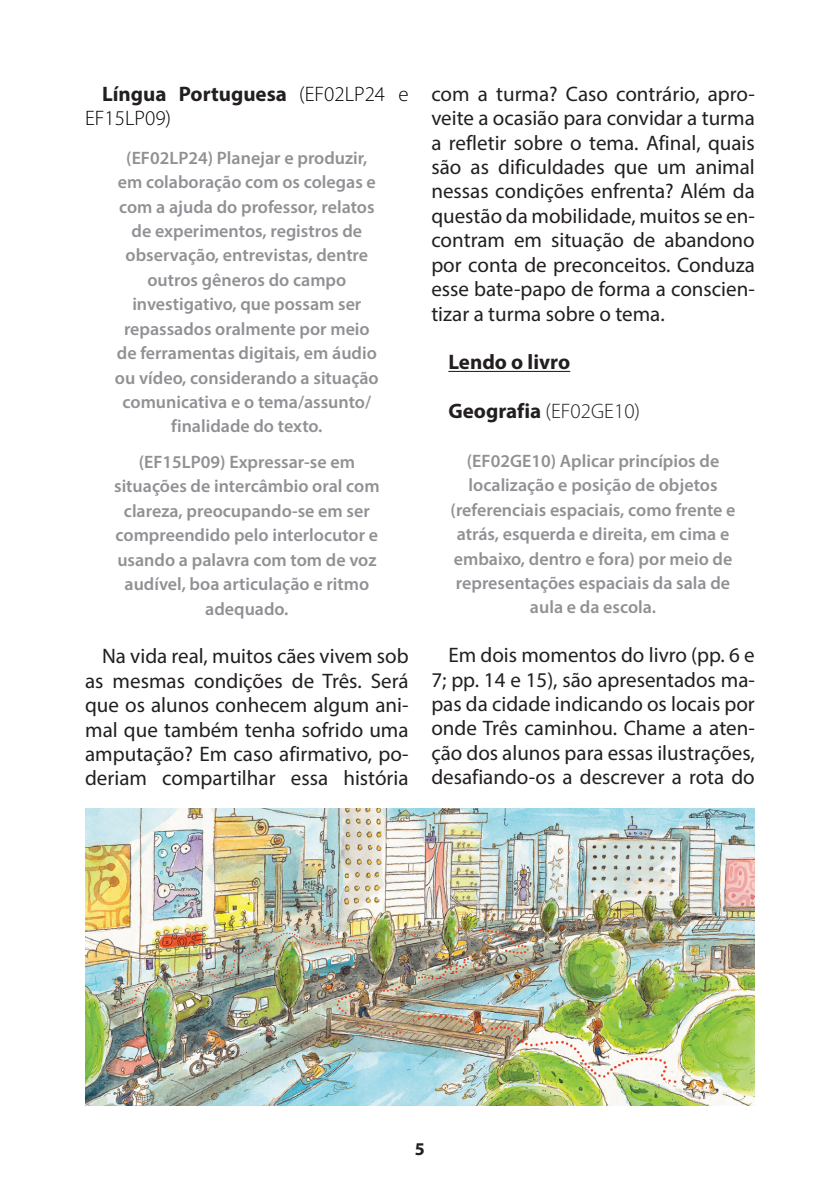
<style>
.page{position:relative;width:840px;height:1191px;background:#fff}
.page>*{position:absolute;margin:0;border:0;box-sizing:border-box;transform-origin:0 0}
.Texto{font:21px/24.4px "Myriad Pro";color:#231f20;text-align:justify}
.Titulo_2{font:300 21px/24.4px "Myriad Pro";color:#000}
.Titulo_2-2{font:300 21px "Myriad Pro";color:#231f20}
.Titulo_1{font:700 21px "Myriad Pro";color:#231f20}
.Citacoes{font:600 18px/24.4px "Myriad Pro";color:#939095;text-align:center}
.t1{font:700 18px "Myriad Pro";color:#231f20}
.s1{font-weight:700;color:#231f20}
.s2{font-weight:700}
</style>
<div class="page">
<hr style="left:448px;top:371px;width:122px;height:1px;background:#231f20">
<img style="left:85px;top:808px;width:669px;height:298px">
<p class="Titulo_2" style="left:85px;top:82px;width:325px;text-indent:17px"><span class="s1">Língua Portuguesa</span> (EF02LP24 e<br>EF15LP09)</p>
<p class="Citacoes" style="left:115px;top:145px;width:265px">(EF02LP24) Planejar e produzir, em colaboração com os colegas e com a ajuda do professor, relatos de experimentos, registros de observação, entrevistas, dentre outros gêneros do campo investigativo, que possam ser repassados oralmente por meio de ferramentas digitais, em áudio ou vídeo, considerando a situação comunicativa e o tema/assunto/ finalidade do texto.</p>
<p class="Citacoes" style="left:114px;top:449px;width:267px">(EF15LP09) Expressar-se em situações de intercâmbio oral com clareza, preocupando-se em ser compreendido pelo interlocutor e usando a palavra com tom de voz audível, boa articulação e ritmo adequado.</p>
<p class="Texto" style="left:85px;top:644px;width:325px;text-indent:17px">Na vida real, muitos cães vivem sob as mesmas condições de Três. Será que os alunos conhecem algum ani&shy;mal que também tenha sofrido uma amputação? Em caso afirmativo, po&shy;deriam compartilhar essa história</p>
<p class="Texto" style="left:431px;top:81px;width:325px">com a turma? Caso contrário, apro&shy;veite a ocasião para convidar a turma a refletir sobre o tema. Afinal, quais são as dificuldades que um animal nessas condições enfrenta? Além da questão da mobilidade, muitos se en&shy;contram em situação de abandono por conta de preconceitos. Conduza esse bate-papo de forma a conscien&shy;tizar a turma sobre o tema.</p>
<p class="Titulo_1" style="left:448px;top:348px;width:123px">Lendo o livro</p>
<p class="Titulo_2-2" style="left:448px;top:399px;width:193px"><span class="s2">Geografia</span> (EF02GE10)</p>
<p class="Citacoes" style="left:450px;top:448px;width:286px">(EF02GE10) Aplicar princípios de localização e posição de objetos (referenciais espaciais, como frente e atrás, esquerda e direita, em cima e embaixo, dentro e fora) por meio de representações espaciais da sala de aula e da escola.</p>
<p class="Texto" style="left:431px;top:642px;width:325px;text-indent:17px">Em dois momentos do livro (pp. 6 e 7; pp. 14 e 15), são apresentados ma&shy;pas da cidade indicando os locais por onde Três caminhou. Chame a aten&shy;ção dos alunos para essas ilustrações, desafiando-os a descrever a rota do</p>
<p class="t1" style="left:415px;top:1137px;width:11px">5</p>
</div>
